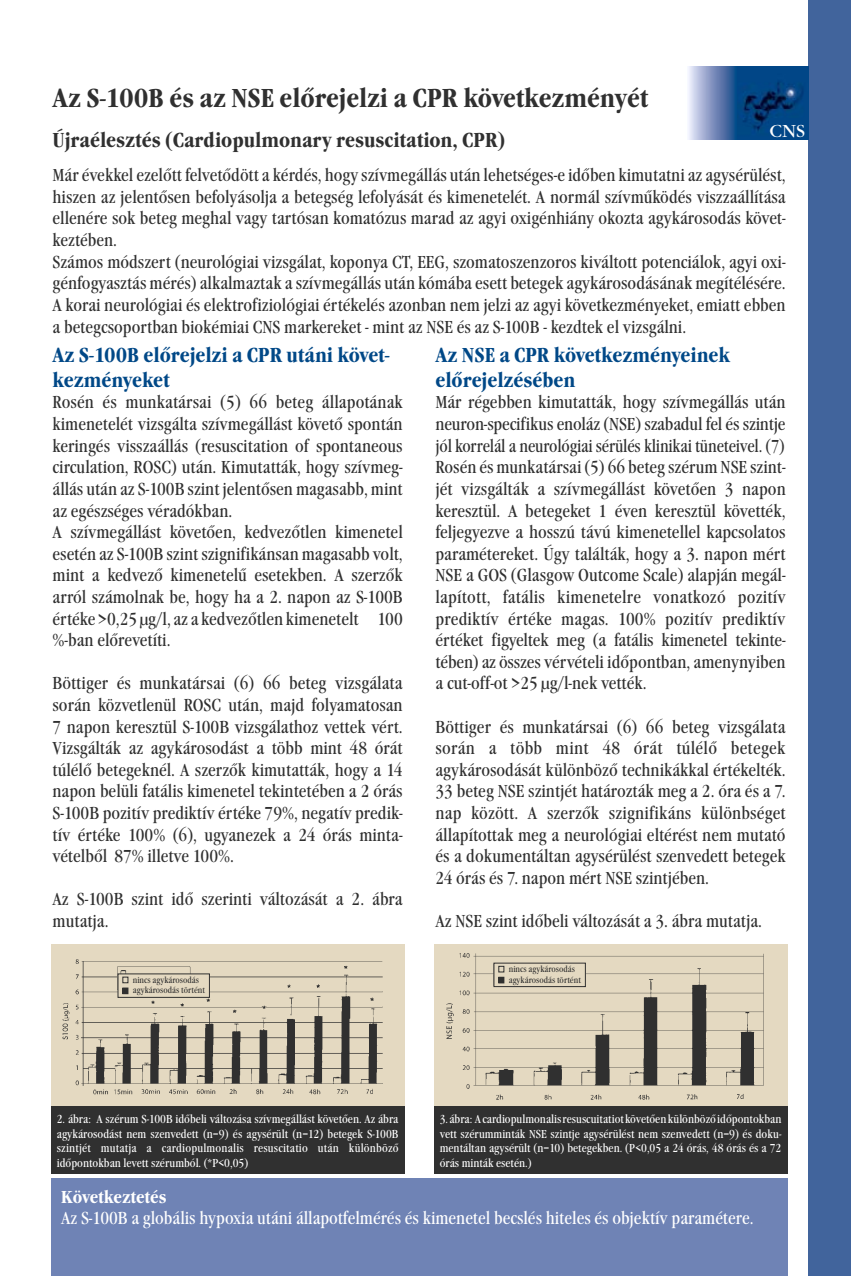
<style>
.page{position:relative;width:851px;height:1276px;background:#fff}
.page>*{position:absolute;margin:0;border:0;box-sizing:border-box;transform-origin:0 0}
.t1{font:700 condensed 27px "Garamond Itc TEE";color:#303030}
.t2{font:700 condensed 21px/25.2px "Garamond Itc TEE";color:#004887}
.t3{font:700 condensed 21px "Garamond Itc TEE";color:#303030}
.t4{font:condensed 18px/21.6px "Garamond Itc TEE";color:#303030;text-align:justify}
.t5{font:condensed 18px "Garamond Itc TEE";color:#fff}
.t6{font:700 condensed 18px "Garamond Itc TEE";color:#fff}
.t7{font:18px "Garamond Itc TEE";color:#fff}
.t8{font:condensed 12px/14.4px "Garamond Itc TEE";color:#fff;text-align:justify}
.t9{font:condensed 9px/10.8px "Garamond Itc TEE";color:#303030}
</style>
<div class="page">
<div style="left:434px;top:1069px;width:353px;height:104px;background:#303030"></div>
<img style="left:434px;top:944px;width:353px;height:162px">
<div style="left:808px;top:0;width:42px;height:1276px;background:#41649c"></div>
<img style="left:736px;top:67px;width:72px;height:72px">
<div style="left:685px;top:67px;width:51px;height:72px;background:linear-gradient(to right,#fcf6ff,#184487)"></div>
<div style="left:51px;top:1069px;width:353px;height:105px;background:#303030"></div>
<img style="left:51px;top:944px;width:352px;height:162px">
<div style="left:51px;top:1178px;width:736px;height:98px;background:#6f83b5"></div>
<div style="left:118px;top:974px;width:91px;height:23px;background:#e4d9c1"></div>
<svg style="left:123px;top:977px;width:5px;height:17px"></svg>
<div style="left:494px;top:963px;width:91px;height:23px;background:#e4d9c1"></div>
<div style="left:493px;top:962px;width:92px;height:25px;border:1px solid #303030"></div>
<svg style="left:498px;top:966px;width:6px;height:17px"></svg>
<h1 class="t1" style="left:53px;top:82px;width:597px">Az S-100B és az NSE előrejelzi a CPR következményét</h1>
<p class="t3" style="left:53px;top:128px;width:454px">Újraélesztés (Cardiopulmonary resuscitation, CPR)</p>
<p class="t4" style="left:53px;top:165px;width:734px;text-align:left">Már évekkel ezelőtt felvetődött a kérdés, hogy szívmegállás után lehetséges-e időben kimutatni az agysérülést, hiszen az jelentősen befolyásolja a betegség lefolyását és kimenetelét. A normál szívműködés viszzaállítása ellenére sok beteg meghal vagy tartósan komatózus marad az agyi oxigénhiány okozta agykárosodás követ&shy;keztében.<br>Számos módszert (neurológiai vizsgálat, koponya CT, EEG, szomatoszenzoros kiváltott potenciálok, agyi oxi&shy;génfogyasztás mérés) alkalmaztak a szívmegállás után kómába esett betegek agykárosodásának megítélésére.<br>A korai neurológiai és elektrofiziológiai értékelés azonban nem jelzi az agyi következményeket, emiatt ebben a betegcsoportban biokémiai CNS markereket - mint az NSE és az S-100B - kezdtek el vizsgálni.</p>
<p class="t7" style="left:769px;top:121px;width:37px">CNS</p>
<p class="t2" style="left:53px;top:342px;width:338px">Az S-100B előrejelzi a CPR utáni követ&shy;kezményeket</p>
<p class="t4" style="left:53px;top:392px;width:352px;text-align:left">Rosén és munkatársai (5) 66 beteg állapotának kimenetelét vizsgálta szívmegállást követő spontán keringés visszaállás (resuscitation of spontaneous circulation, ROSC) után. Kimutatták, hogy szívmeg&shy;állás után az S-100B szint jelentősen magasabb, mint az egészséges véradókban.<br>A szívmegállást követően, kedvezőtlen kimenetel esetén az S-100B szint szignifikánsan magasabb volt, mint a kedvező kimenetelű esetekben. A szerzők arról számolnak be, hogy ha a 2. napon az S-100B értéke &gt;0,25 µg/l, az a kedvezőtlen kimenetelt 100 %-ban előrevetíti.</p>
<p class="t4" style="left:53px;top:673px;width:351px">Böttiger és munkatársai (6) 66 beteg vizsgálata során közvetlenül ROSC után, majd folyamatosan 7 napon keresztül S-100B vizsgálathoz vettek vért.<br>Vizsgálták az agykárosodást a több mint 48 órát túlélő betegeknél. A szerzők kimutatták, hogy a 14 napon belüli fatális kimenetel tekintetében a 2 órás S-100B pozitív prediktív értéke 79%, negatív predik&shy;tív értéke 100% (6), ugyanezek a 24 órás minta&shy;vételből 87% illetve 100%.</p>
<p class="t4" style="left:53px;top:889px;width:351px">Az S-100B szint idő szerinti változását a 2. ábra mutatja.</p>
<p class="t9" style="left:133px;top:974px;width:74px">nincs agykárosodás agykárosodás történt</p>
<p class="t2" style="left:435px;top:342px;width:296px">Az NSE a CPR következményeinek előrejelzésében</p>
<p class="t4" style="left:435px;top:392px;width:352px">Már régebben kimutatták, hogy szívmegállás után neuron-specifikus enoláz (NSE) szabadul fel és szintje jól korrelál a neurológiai sérülés klinikai tüneteivel. (7)<br>Rosén és munkatársai (5) 66 beteg szérum NSE szint&shy;jét vizsgálták a szívmegállást követően 3 napon keresztül. A betegeket 1 éven keresztül követték, feljegyezve a hosszú távú kimenetellel kapcsolatos paramétereket. Úgy találták, hogy a 3. napon mért NSE a GOS (Glasgow Outcome Scale) alapján megál&shy;lapított, fatális kimenetelre vonatkozó pozitív prediktív értéke magas. 100% pozitív prediktív értéket figyeltek meg (a fatális kimenetel tekinte&shy;tében) az összes vérvételi időpontban, amenynyiben a cut-off-ot &gt;25 µg/l-nek vették.</p>
<p class="t4" style="left:435px;top:716px;width:351px">Böttiger és munkatársai (6) 66 beteg vizsgálata során a több mint 48 órát túlélő betegek agykárosodását különböző technikákkal értékelték.<br>33 beteg NSE szintjét határozták meg a 2. óra és a 7. nap között. A szerzők szignifikáns különbséget állapítottak meg a neurológiai eltérést nem mutató és a dokumentáltan agysérülést szenvedett betegek 24 órás és 7. napon mért NSE szintjében.</p>
<p class="t4" style="left:435px;top:910px;width:328px">Az NSE szint időbeli változását a 3. ábra mutatja.</p>
<p class="t9" style="left:508px;top:963px;width:74px">nincs agykárosodás agykárosodás történt</p>
<p class="t8" style="left:57px;top:1112px;width:343px">2. ábra: A szérum S-100B időbeli változása szívmegállást követően. Az ábra agykárosodást nem szenvedett (n=9) és agysérült (n=12) betegek S-100B szintjét mutatja a cardiopulmonalis resuscitatio után különböző időpontokban levett szérumból. (*P&lt;0,05)</p>
<p class="t6" style="left:61px;top:1186px;width:107px">Következtetés</p>
<p class="t5" style="left:61px;top:1207px;width:694px">Az S-100B a globális hypoxia utáni állapotfelmérés és kimenetel becslés hiteles és objektív paramétere.</p>
<p class="t8" style="left:439px;top:1112px;width:343px">3. ábra: A cardiopulmonalis resuscuitatiot követően különböző időpontokban vett szérumminták NSE szintje agysérülést nem szenvedett (n=9) és doku&shy;mentáltan agysérült (n=10) betegekben. (P&lt;0,05 a 24 órás, 48 órás és a 72 órás minták esetén.)</p>
</div>
